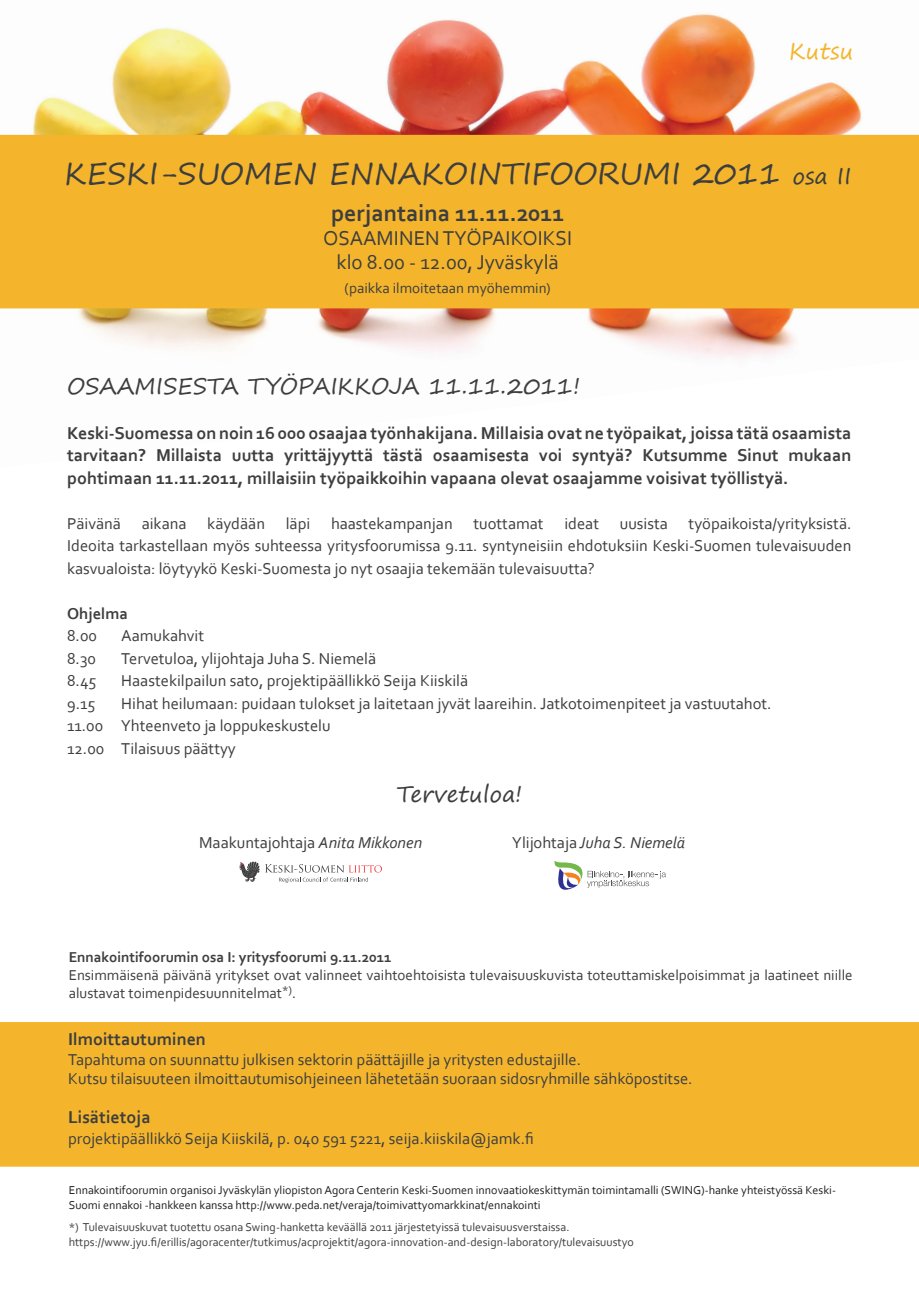
<style>
.page{position:relative;width:919px;height:1289px;background:#fff}
.page>*{position:absolute;margin:0;border:0;box-sizing:border-box;transform-origin:0 0}
.t1{font:30px "Segoe Print";color:#3e3e3f}
.t2{font:700 24px "Corbel";color:#3e3e3f}
.t3{font:22.5px "Segoe Print";color:#3e3e3f}
.t4{font:22.5px "Segoe Print";color:#f4b52c}
.t5{font:21px/24px "Corbel";color:#3e3e3f;text-align:center}
.t6{font:700 18px/22.5px "Corbel";color:#3e3e3f;text-align:justify}
.t7{font:16.5px/22.5px "Corbel";color:#3e3e3f}
.t8{font:italic 16.5px "Corbel";color:#3e3e3f}
.t9{font:700 16.5px "Corbel";color:#3e3e3f}
.t10{font:15px/18px "Corbel";color:#3e3e3f}
.t11{font:700 15px "Corbel";color:#3e3e3f}
.t12{font:12px/15px "Corbel";color:#231f20}
.t13{font:12px/15px "Corbel";color:#3e3e3f}
.s1{font-size:22.5px}
.s2{font-style:italic}
.s3{font-style:normal}
</style>
<div class="page">
<img style="left:0;top:14px;width:918px;height:345px">
<div style="left:0;top:135px;width:918px;height:173px;background:#f4b52c"></div>
<svg style="left:554px;top:861px;width:112px;height:29px"></svg>
<svg style="left:265px;top:864px;width:117px;height:18px"></svg>
<svg style="left:239px;top:861px;width:20px;height:21px"></svg>
<div style="left:0;top:1022px;width:918px;height:144px;background:#f4b52c"></div>
<h3 class="t4" style="left:789px;top:31px;width:66px">Kutsu</h3>
<h1 class="t1" style="left:64px;top:146px;width:788px">KESKI-SUOMEN ENNAKOINTIFOORUMI 2011 <span class="s1">osa II</span></h1>
<h2 class="t2" style="left:331px;top:198px;width:235px">perjantaina 11.11.2011</h2>
<p class="t5" style="left:323px;top:226px;width:251px">OSAAMINEN TYÖPAIKOIKSI klo 8.00 - 12.00, Jyväskylä</p>
<p class="t10" style="left:344px;top:279px;width:208px">(paikka ilmoitetaan myöhemmin)</p>
<h3 class="t3" style="left:67px;top:365px;width:514px">OSAAMISESTA TYÖPAIKKOJA 11.11.2011!</h3>
<p class="t6" style="left:67px;top:421px;width:785px">Keski-Suomessa on noin 16 000 osaajaa työnhakijana. Millaisia ovat ne työpaikat, joissa tätä osaamista tarvitaan? Millaista uutta yrittäjyyttä tästä osaamisesta voi syntyä? Kutsumme Sinut mukaan pohtimaan 11.11.2011, millaisiin työpaikkoihin vapaana olevat osaajamme voisivat työllistyä.</p>
<p class="t7" style="left:67px;top:511px;width:55px">Päivänä</p>
<p class="t7" style="left:142px;top:511px;width:46px">aikana</p>
<p class="t7" style="left:207px;top:511px;width:59px">käydään</p>
<p class="t7" style="left:286px;top:511px;width:26px">läpi</p>
<p class="t7" style="left:331px;top:511px;width:123px">haastekampanjan</p>
<p class="t7" style="left:473px;top:511px;width:72px">tuottamat</p>
<p class="t7" style="left:564px;top:511px;width:36px">ideat</p>
<p class="t7" style="left:619px;top:511px;width:50px">uusista</p>
<p class="t7" style="left:67px;top:511px;width:785px;text-align:justify;text-indent:621px">työpaikoista/yrityksistä.<br>Ideoita tarkastellaan myös suhteessa yritysfoorumissa 9.11. syntyneisiin ehdotuksiin Keski-Suomen tulevaisuuden kasvualoista: löytyykö Keski-Suomesta jo nyt osaajia tekemään tulevaisuutta?</p>
<p class="t9" style="left:67px;top:603px;width:62px">Ohjelma</p>
<p class="t7" style="left:67px;top:624px;width:31px">8.00</p>
<p class="t7" style="left:121px;top:624px;width:84px">Aamukahvit</p>
<p class="t7" style="left:67px;top:646px;width:30px">8.30</p>
<p class="t7" style="left:121px;top:646px;width:256px">Tervetuloa, ylijohtaja Juha S. Niemelä</p>
<p class="t7" style="left:67px;top:669px;width:31px">8.45</p>
<p class="t7" style="left:121px;top:669px;width:348px">Haastekilpailun sato, projektipäällikkö Seija Kiiskilä</p>
<p class="t7" style="left:67px;top:691px;width:30px">9.15</p>
<p class="t7" style="left:67px;top:691px;width:706px;text-indent:54px">Hihat heilumaan: puidaan tulokset ja laitetaan jyvät laareihin. Jatkotoimenpiteet ja vastuutahot.<br>11.00 Yhteenveto ja loppukeskustelu<br>12.00 Tilaisuus päättyy</p>
<h3 class="t3" style="left:396px;top:773px;width:127px">Tervetuloa!</h3>
<p class="t7" style="left:199px;top:831px;width:225px">Maakuntajohtaja <span class="s2">Anita Mikkonen</span></p>
<p class="t8" style="left:512px;top:832px;width:174px"><span class="s3">Ylijohtaja</span> Juha S. Niemelä</p>
<p class="t11" style="left:69px;top:947px;width:324px">Ennakointifoorumin osa I: yritysfoorumi 9.11.2011</p>
<p class="t10" style="left:69px;top:965px;width:785px">Ensimmäisenä päivänä yritykset ovat valinneet vaihtoehtoisista tulevaisuuskuvista toteuttamiskelpoisimmat ja laatineet niille alustavat toimenpidesuunnitelmat<sup>*)</sup>.</p>
<p class="t6" style="left:68px;top:1027px;width:139px">Ilmoittautuminen</p>
<p class="t7" style="left:68px;top:1049px;width:626px;line-height:19.5px">Tapahtuma on suunnattu julkisen sektorin päättäjille ja yritysten edustajille.<br>Kutsu tilaisuuteen ilmoittautumisohjeineen lähetetään suoraan sidosryhmille sähköpostitse.</p>
<p class="t6" style="left:68px;top:1105px;width:84px">Lisätietoja</p>
<p class="t7" style="left:68px;top:1126px;width:467px">projektipäällikkö Seija Kiiskilä, p. 040 591 5221, seija.kiiskila@jamk.fi</p>
<p class="t12" style="left:69px;top:1182px;width:768px">Ennakointifoorumin organisoi Jyväskylän yliopiston Agora Centerin Keski-Suomen innovaatiokeskittymän toimintamalli (SWING)-hanke yhteistyössä Keski-<br>Suomi ennakoi -hankkeen kanssa http://www.peda.net/veraja/toimivattyomarkkinat/ennakointi</p>
<p class="t13" style="left:69px;top:1219px;width:566px">*) Tulevaisuuskuvat tuotettu osana Swing-hanketta keväällä 2011 järjestetyissä tulevaisuusverstaissa. https://www.jyu.fi/erillis/agoracenter/tutkimus/acprojektit/agora-innovation-and-design-laboratory/tulevaisuustyo</p>
</div>
